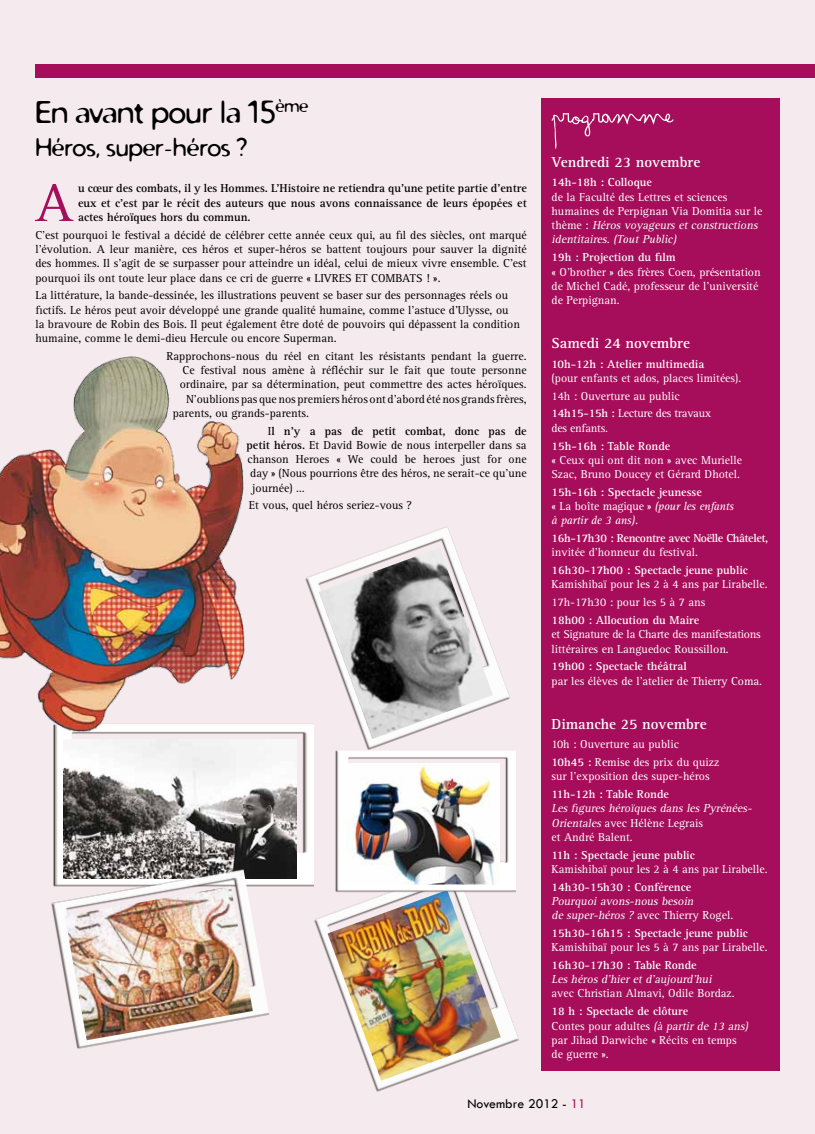
<style>
.page{position:relative;width:815px;height:1134px;background:#f5eaed}
.page>*{position:absolute;margin:0;border:0;box-sizing:border-box;transform-origin:0 0}
.t1{font:54.62px "Rotis Serif";color:#a60d5b}
.t2{font:31.25px "Distro";color:#000}
.t3{font:25px "Distro";color:#000}
.t4{font:700 15px "Rotis Serif";color:#fff}
.t5{font:13.75px "Tw Cen";color:#000}
.t6{font:11.88px/14.2px "Rotis Serif";color:#000;text-align:justify}
.t7{font:11.88px/14.2px "Rotis Serif";color:#fff}
.t8{font:700 11.88px "Rotis Serif";color:#fff}
.t9{font:700 11.88px/14.2px "Rotis Serif";color:#000;text-align:justify}
.t10{font:italic 11.88px/14.2px "Rotis Serif";color:#fff}
.t11{font:11.88px/14.2px "Rotis Serif";letter-spacing:-.02em;color:#fff}
.t12{font:italic 11.88px/14.2px "Rotis Serif";letter-spacing:-.02em;color:#fff}
.t13{font:700 11.88px "Rotis Serif";letter-spacing:-.03em;color:#fff}
.s1{font-family:"Minion Pro"}
.s2{font-weight:400}
.s3{font-weight:700}
.s4{font-style:italic}
.s5{font-weight:700;font-style:normal}
.s6{font-style:normal}
.s7{color:#a60d5b}
</style>
<div class="page">
<div style="left:35px;top:64px;width:780px;height:14px;background:#a60d5b"></div>
<div style="left:541px;top:98px;width:239px;height:972px;background:#a60d5b"></div>
<svg style="left:552px;top:113px;width:122px;height:36px"></svg>
<img style="left:53px;top:724px;width:261px;height:163px">
<img style="left:63px;top:739px;width:233px;height:139px">
<img style="left:300px;top:527px;width:210px;height:230px">
<img style="left:319px;top:548px;width:174px;height:191px">
<img style="left:0;top:356px;width:251px;height:377px">
<img style="left:309px;top:861px;width:210px;height:231px">
<img style="left:328px;top:890px;width:173px;height:191px">
<img style="left:330px;top:745px;width:185px;height:150px">
<img style="left:346px;top:764px;width:154px;height:120px">
<img style="left:51px;top:864px;width:219px;height:185px">
<img style="left:65px;top:886px;width:188px;height:154px">
<h2 class="t2" style="left:35px;top:92px;width:274px">En avant pour la 15<sup>ème</sup></h2>
<h3 class="t3" style="left:35px;top:131px;width:214px">Héros, super<span class="s1">-</span>héros ?</h3>
<h1 class="t1" style="left:35px;top:172px;width:39px">A</h1>
<p class="t9" style="left:78px;top:182px;width:450px">u cœur des combats, il y les Hommes. L’Histoire ne retiendra qu’une petite partie d’entre eux et c’est par le récit des auteurs que nous avons connaissance de leurs épopées et actes héroïques hors du commun.</p>
<p class="t6" style="left:35px;top:228px;width:493px">C’est pourquoi le festival a décidé de célébrer cette année ceux qui, au fil des siècles, ont marqué l’évolution. A leur manière, ces héros et super-héros se battent toujours pour sauver la dignité des hommes. Il s’agit de se surpasser pour atteindre un idéal, celui de mieux vivre ensemble. C’est pourquoi ils ont toute leur place dans ce cri de guerre « LIVRES ET COMBATS ! ».</p>
<p class="t6" style="left:35px;top:289px;width:486px;text-align:left">La littérature, la bande-dessinée, les illustrations peuvent se baser sur des personnages réels ou fictifs. Le héros peut avoir développé une grande qualité humaine, comme l’astuce d’Ulysse, ou la bravoure de Robin des Bois. Il peut également être doté de pouvoirs qui dépassent la condition humaine, comme le demi-dieu Hercule ou encore Superman.</p>
<p class="t6" style="left:166px;top:349px;width:362px">Rapprochons-nous du réel en citant les résistants pendant la guerre.</p>
<p class="t6" style="left:183px;top:363px;width:346px">Ce festival nous amène à réfléchir sur le fait que toute personne</p>
<p class="t6" style="left:180px;top:378px;width:348px">ordinaire, par sa détermination, peut commettre des actes héroïques.</p>
<p class="t6" style="left:186px;top:392px;width:342px">N’oublions pas que nos premiers héros ont d’abord été nos grands frères,</p>
<p class="t6" style="left:173px;top:406px;width:138px">parents, ou grands-parents.</p>
<p class="t9" style="left:268px;top:424px;width:260px"><span class="s2">I</span>l n’y a pas de petit combat, donc pas de</p>
<p class="t6" style="left:247px;top:438px;width:282px"><span class="s3">petit héros.</span> Et David Bowie de nous interpeller dans sa</p>
<p class="t6" style="left:247px;top:452px;width:281px">chanson Heroes « We could be heroes just for one</p>
<p class="t6" style="left:250px;top:467px;width:278px">day » (Nous pourrions être des héros, ne serait-ce qu’une</p>
<p class="t6" style="left:252px;top:481px;width:54px">journée) …</p>
<p class="t6" style="left:249px;top:499px;width:165px">Et vous, quel héros seriez-vous ?</p>
<p class="t4" style="left:552px;top:153px;width:150px">Vendredi 23 novembre</p>
<p class="t8" style="left:552px;top:176px;width:102px">14h-18h : Colloque</p>
<p class="t7" style="left:552px;top:190px;width:212px">de la Faculté des Lettres et sciences humaines de Perpignan Via Domitia sur le t h è m e : <span class="s4">Héros voyageurs et constructions identitaires.</span> <span class="s4">(To u t P u b l i c)</span></p>
<p class="t8" style="left:552px;top:250px;width:126px">19h : Projection du film</p>
<p class="t7" style="left:552px;top:265px;width:211px">« O’brother » des frères Coen, présentation de Michel Cadé, professeur de l’université de Perpignan.</p>
<p class="t4" style="left:552px;top:334px;width:140px">Samedi 24 novembre</p>
<p class="t8" style="left:552px;top:357px;width:154px">10h-12h : Atelier multimedia</p>
<p class="t7" style="left:552px;top:369px;width:191px;line-height:17.8px">(pour enfants et ados, places limitées).<br>14h : Ouverture au public<br><span class="s3">14h15-15h :</span> Lecture des travaux</p>
<p class="t11" style="left:552px;top:421px;width:58px">des enfants.</p>
<p class="t8" style="left:552px;top:439px;width:120px">15h-16h : Table Ronde</p>
<p class="t7" style="left:552px;top:453px;width:192px">« Ceux qui ont dit non » avec Murielle<br>Szac, Bruno Doucey et Gérard Dhotel.</p>
<p class="t12" style="left:552px;top:485px;width:184px"><span class="s5">15h-16h : Spectacle jeunesse<br></span><span class="s6">« La boîte magique »</span> (pour les enfants à partir de 3 ans).</p>
<p class="t13" style="left:552px;top:531px;width:218px">16h-17h30 : Rencontre avec Noëlle Châtelet,</p>
<p class="t7" style="left:552px;top:546px;width:148px">invitée d’honneur du festival.</p>
<p class="t8" style="left:552px;top:563px;width:198px">16h30-17h00 : Spectacle jeune public</p>
<p class="t7" style="left:552px;top:576px;width:217px;line-height:17.8px">Kamishibaï pour les 2 à 4 ans par Lirabelle.<br>17h-17h30 : pour les 5 à 7 ans</p>
<p class="t8" style="left:552px;top:613px;width:149px">18h00 : Allocution du Maire</p>
<p class="t11" style="left:552px;top:627px;width:211px">et Signature de la Charte des manifestations littéraires en Languedoc Roussillon.</p>
<p class="t8" style="left:552px;top:659px;width:137px">19h00 : Spectacle théâtral</p>
<p class="t7" style="left:552px;top:674px;width:212px">par les élèves de l’atelier de Thierry Coma.</p>
<p class="t4" style="left:552px;top:715px;width:157px">Dimanche 25 novembre</p>
<p class="t7" style="left:552px;top:736px;width:169px;line-height:17.8px">10h : Ouverture au public<br><span class="s3">10h45 :</span> Remise des prix du quizz</p>
<p class="t7" style="left:552px;top:769px;width:160px">sur l’exposition des super-héros</p>
<p class="t8" style="left:552px;top:787px;width:119px">11h-12h : Table Ronde</p>
<p class="t10" style="left:552px;top:801px;width:204px">Les figures héroïques dans les Pyrénées-<br>Orientales <span class="s6">avec Hélène Legrais<br>et André Balent.</span></p>
<p class="t8" style="left:552px;top:848px;width:145px">11h : Spectacle jeune public</p>
<p class="t7" style="left:552px;top:862px;width:217px">Kamishibaï pour les 2 à 4 ans par Lirabelle.</p>
<p class="t8" style="left:552px;top:880px;width:141px">14h30-15h30 : Conférence</p>
<p class="t10" style="left:552px;top:894px;width:183px">Pourquoi avons-nous besoin<br>de super-héros ? <span class="s6">avec Thierry Rogel.</span></p>
<p class="t8" style="left:552px;top:926px;width:198px">15h30-16h15 : Spectacle jeune public</p>
<p class="t7" style="left:552px;top:940px;width:217px">Kamishibaï pour les 5 à 7 ans par Lirabelle.</p>
<p class="t8" style="left:552px;top:958px;width:147px">16h30-17h30 : Table Ronde</p>
<p class="t10" style="left:552px;top:972px;width:164px">Les héros d’hier et d’auj ourd’hui</p>
<p class="t7" style="left:552px;top:987px;width:185px">avec Christian Almavi, Odile Bordaz.</p>
<p class="t7" style="left:552px;top:1004px;width:200px"><span class="s3">18 h : Spectacle de clôture<br></span>Contes pour adultes <span class="s4">(à partir de 13 ans) </span>par Jihad Darwiche « Récits en temps de guerre ».</p>
<p class="t5" style="left:467px;top:1095px;width:120px">Novembre 2012 - <span class="s7">11</span></p>
</div>
